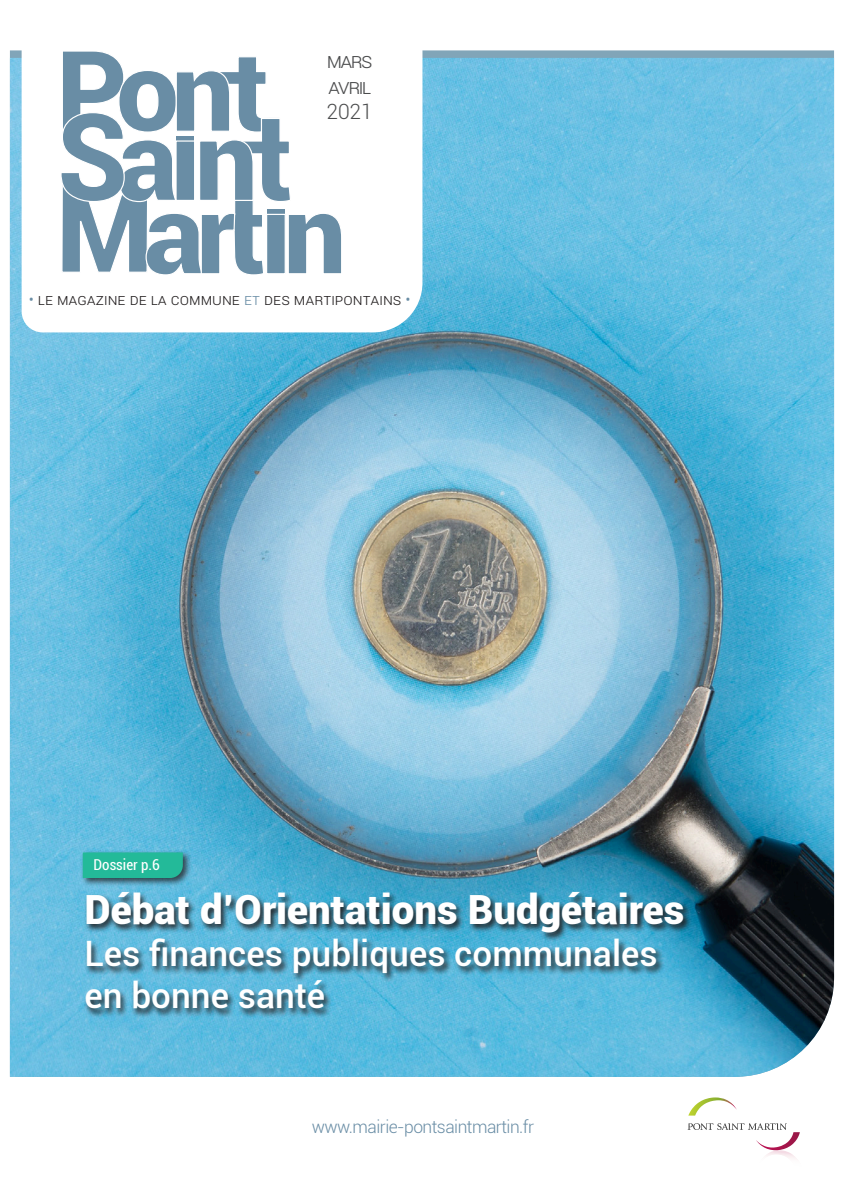
<style>
.page{position:relative;width:844px;height:1191px;background:#fff}
.page>*{position:absolute;margin:0;border:0;box-sizing:border-box;transform-origin:0 0}
.t1{font:900 40.25px "Roboto";color:#fff}
.t2{font:500 35px/42px "Roboto";color:#fff}
.t3{font:300 21px/25.2px "Roboto";color:#4b4c4d}
.t4{font:300 17.5px "Roboto";letter-spacing:-.03em;color:#698da5}
.t5{font:300 15.75px "Roboto";color:#231f20}
.t6{font:condensed 15.05px "Roboto";color:#fff}
.s1{color:#698da5}
</style>
<div class="page">
<img style="left:10px;top:58px;width:823px;height:1018px">
<svg style="left:22px;top:58px;width:400px;height:274px"></svg>
<svg style="left:688px;top:1097px;width:48px;height:18px"></svg>
<svg style="left:687px;top:1123px;width:113px;height:35px"></svg>
<div style="left:57px;top:168px;width:6px;height:17px;background:#fff"></div>
<svg style="left:60px;top:51px;width:283px;height:225px"></svg>
<hr style="left:177px;top:136px;width:17px;height:4px;background:#698da5">
<div style="left:175px;top:140px;width:20px;height:61px;background:#698da5;border:1px solid #fff"></div>
<div style="left:81px;top:850px;width:111px;height:37px;background:#231f20;opacity:.75"></div>
<svg style="left:82px;top:851px;width:102px;height:28px;background:#27b499"></svg>
<div style="left:83px;top:891px;width:608px;height:126px;background:#231f20;opacity:.95"></div>
<p class="t3" style="left:326px;top:48px;width:48px">Mars avril<br>2021</p>
<p class="t5" style="left:29px;top:288px;width:383px"><span class="s1">•</span> Le magazine de la commune <span class="s1">et</span> des martipontains <span class="s1">•</span></p>
<p class="t6" style="left:93px;top:853px;width:68px">Dossier p.6</p>
<p class="t1" style="left:85px;top:881px;width:601px">Débat d’Orientations Budgétaires</p>
<p class="t2" style="left:85px;top:931px;width:574px">Les finances publiques communales en bonne santé</p>
<p class="t4" style="left:312px;top:1114px;width:224px">www.mairie-pontsaintmartin.fr</p>
</div>
